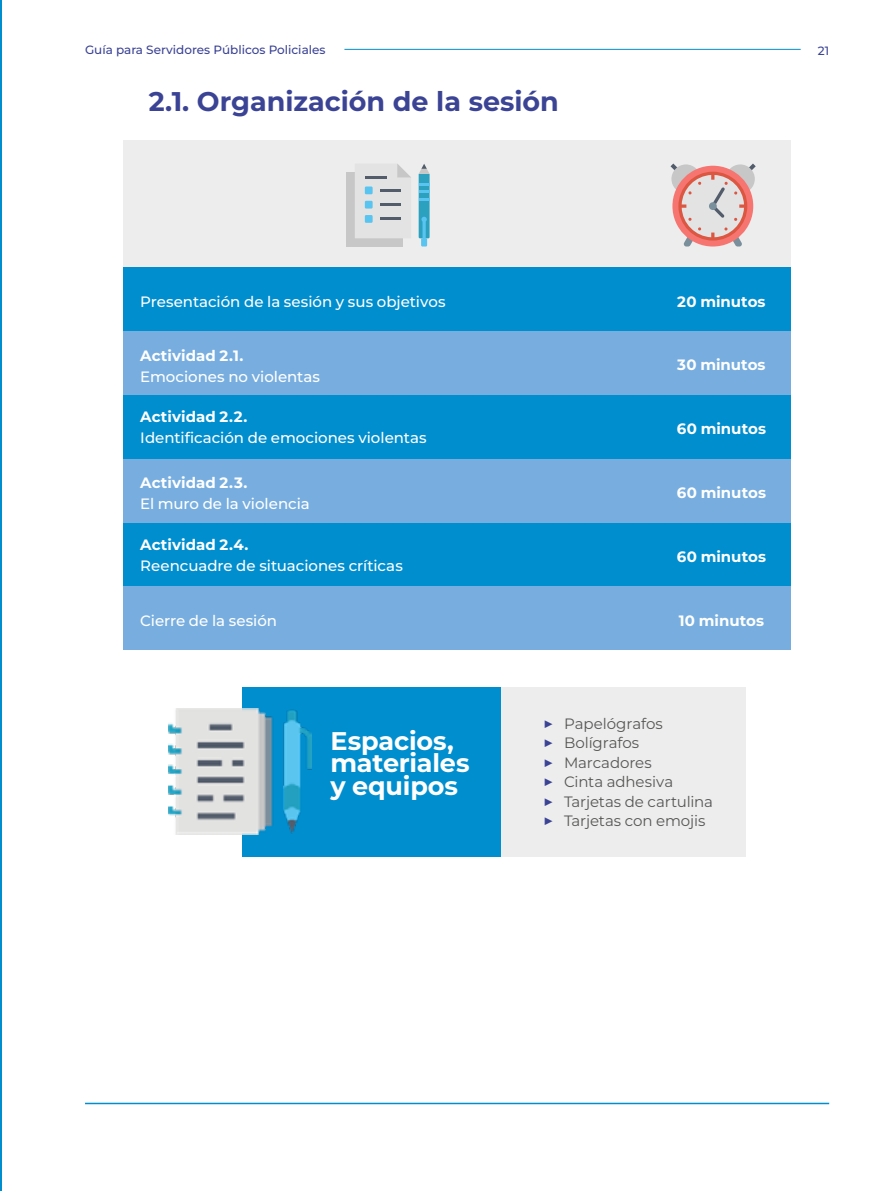
<style>
.page{position:relative;width:893px;height:1191px;background:#fff}
.page>*{position:absolute;margin:0;border:0;box-sizing:border-box;transform-origin:0 0}
.t1{font:700 27px "Montserrat";color:#3b4395}
.t2{font:700 25.5px/22.5px "Montserrat";letter-spacing:-.01em;color:#fff}
.t3{font:500 15px "Montserrat";color:#fff}
.t4{font:700 15px "Montserrat";color:#fff}
.t5{font:15px/19.5px "Montserrat";letter-spacing:-.005em;color:#575756}
.t6{font:500 12px "Montserrat";color:#3b4395}
.s1{font-weight:700;font-size:18px;color:#3b4395}
</style>
<div class="page">
<hr style="left:85px;top:1102px;width:744px;height:2px;background:#008ecf">
<hr style="left:344px;top:49px;width:457px;height:1px;background:#008ecf">
<hr style="left:0;top:0;width:2px;height:1191px;background:#008ecf">
<div style="left:123px;top:140px;width:668px;height:127px;background:#ededed"></div>
<div style="left:123px;top:267px;width:668px;height:64px;background:#008ecf"></div>
<div style="left:123px;top:395px;width:668px;height:64px;background:#008ecf"></div>
<div style="left:123px;top:523px;width:668px;height:63px;background:#008ecf"></div>
<div style="left:123px;top:331px;width:668px;height:64px;background:#78aedf"></div>
<div style="left:123px;top:459px;width:668px;height:64px;background:#78aedf"></div>
<div style="left:123px;top:586px;width:668px;height:64px;background:#78aedf"></div>
<div style="left:347px;top:172px;width:56px;height:74px;background:#c7c7c7"></div>
<svg style="left:419px;top:164px;width:11px;height:82px"></svg>
<div style="left:355px;top:164px;width:56px;height:74px;background:#e3e3e3"></div>
<hr style="left:365px;top:176px;width:22px;height:3px;background:#525c6b">
<hr style="left:380px;top:189px;width:20px;height:3px;background:#525c6b">
<hr style="left:380px;top:203px;width:20px;height:3px;background:#525c6b">
<hr style="left:380px;top:218px;width:20px;height:2px;background:#525c6b">
<div style="left:365px;top:186px;width:8px;height:8px;background:#59c4f0"></div>
<div style="left:365px;top:201px;width:8px;height:7px;background:#59c4f0"></div>
<div style="left:365px;top:215px;width:8px;height:8px;background:#59c4f0"></div>
<svg style="left:670px;top:163px;width:86px;height:83px"></svg>
<div style="left:242px;top:687px;width:260px;height:169px;background:#008ecf"></div>
<div style="left:502px;top:687px;width:244px;height:169px;background:#ededed"></div>
<img style="left:168px;top:708px;width:143px;height:126px">
<p class="t6" style="left:85px;top:42px;width:242px">Guía para Servidores Públicos Policiales</p>
<p class="t6" style="left:818px;top:42px;width:13px">21</p>
<h1 class="t1" style="left:149px;top:82px;width:412px">2.1. Organización de la sesión</h1>
<p class="t3" style="left:140px;top:291px;width:307px">Presentación de la sesión y sus objetivos</p>
<p class="t4" style="left:140px;top:345px;width:105px">Actividad 2.1.</p>
<p class="t3" style="left:140px;top:367px;width:181px">Emociones no violentas</p>
<p class="t4" style="left:140px;top:406px;width:109px">Actividad 2.2.</p>
<p class="t3" style="left:140px;top:427px;width:288px">Identificación de emociones violentas</p>
<p class="t4" style="left:140px;top:471px;width:109px">Actividad 2.3.</p>
<p class="t3" style="left:140px;top:493px;width:171px">El muro de la violencia</p>
<p class="t4" style="left:140px;top:533px;width:110px">Actividad 2.4.</p>
<p class="t3" style="left:140px;top:555px;width:264px">Reencuadre de situaciones críticas</p>
<p class="t3" style="left:140px;top:610px;width:138px">Cierre de la sesión</p>
<h2 class="t2" style="left:330px;top:731px;width:141px">Espacios, materiales y equipos</h2>
<p class="t4" style="left:677px;top:291px;width:90px">20 minutos</p>
<p class="t4" style="left:677px;top:354px;width:90px">30 minutos</p>
<p class="t4" style="left:677px;top:418px;width:91px">60 minutos</p>
<p class="t4" style="left:677px;top:482px;width:91px">60 minutos</p>
<p class="t4" style="left:677px;top:546px;width:91px">60 minutos</p>
<p class="t4" style="left:679px;top:609px;width:87px">10 minutos</p>
<p class="t5" style="left:543px;top:714px;width:172px"><span class="s1">▶</span> Papelógrafos<br><span class="s1">▶</span> Bolígrafos<br><span class="s1">▶</span> Marcadores<br><span class="s1">▶</span> Cinta adhesiva<br><span class="s1">▶</span> Tarjetas de cartulina <span class="s1">▶</span> Tarjetas con emojis</p>
</div>
